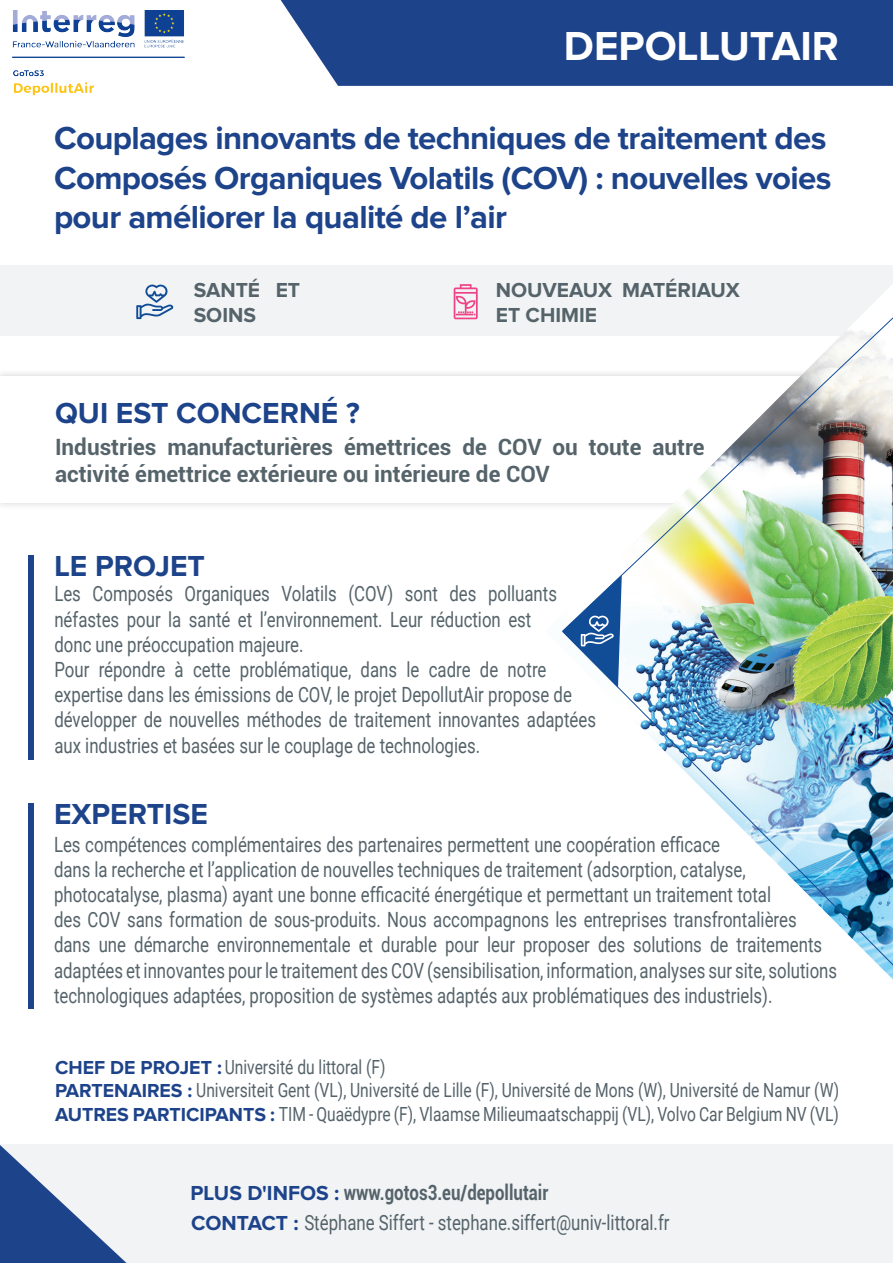
<style>
.page{position:relative;width:893px;height:1263px;background:#fff}
.page>*{position:absolute;margin:0;border:0;box-sizing:border-box;transform-origin:0 0}
.TXT_Titre{font:700 42px "Proxima Nova";color:#fff}
.TXT_Chapeau{font:700 33px/39.6px "Proxima Nova";letter-spacing:-.02em;color:#1d438a}
.TXT_Sous_titre{font:700 30px "Proxima Nova";color:#1d438a}
.TXT_Corps{font:700 22.5px/27px "Roboto";color:#55636a}
.TXT_Corps-2{font:21px/25.2px "Roboto";color:#55636a;scale:.8 1}
.TXT_Sous_titre-2{font:21px "Roboto";color:#55636a;scale:.8 1}
.TXT_Sous_titre-3{font:700 21px "Roboto";color:#55636a;scale:.8 1}
.TXT_Sous_titre-4{font:700 21px/25.2px "Proxima Nova";color:#55636a}
.TXT_Sous_titre-5{font:19.5px "Roboto";color:#55636a;scale:.8 1}
.s1{font-family:"Proxima Nova";font-weight:700;color:#1d438a}
.s2{font-family:"Proxima Nova";color:#1d438a}
</style>
<div class="page">
<div style="left:0;top:266px;width:893px;height:70px;background:#f1f3f5"></div>
<div style="left:0;top:369px;width:893px;height:142px;background:#231f20;opacity:.2"></div>
<div style="left:0;top:376px;width:893px;height:127px;background:#fff"></div>
<div style="left:281px;top:0;width:612px;height:86px;background:#1d438a"></div>
<div style="left:0;top:1145px;width:893px;height:118px;background:#f1f3f5"></div>
<svg style="left:0;top:1145px;width:126px;height:118px"></svg>
<div style="left:29px;top:555px;width:5px;height:204px;background:#1d438a"></div>
<div style="left:29px;top:803px;width:5px;height:206px;background:#1d438a"></div>
<img style="left:13px;top:11px;width:172px;height:85px">
<svg style="left:454px;top:284px;width:24px;height:35px"></svg>
<svg style="left:136px;top:284px;width:37px;height:35px"></svg>
<img style="left:561px;top:265px;width:332px;height:365px">
<img style="left:617px;top:630px;width:276px;height:350px">
<svg style="left:562px;top:575px;width:60px;height:112px"></svg>
<p class="TXT_Titre" style="left:564px;top:26px;width:277px">DEPOLLUTAIR</p>
<p class="TXT_Chapeau" style="left:54px;top:120px;width:779px">Couplages innovants de techniques de traitement des<br>Composés Organiques Volatils (COV) : nouvelles voies pour améliorer la qualité de l’air</p>
<p class="TXT_Sous_titre-4" style="left:194px;top:278px;width:108px">SANTÉ ET<br>SOINS</p>
<p class="TXT_Sous_titre-4" style="left:496px;top:278px;width:246px">NOUVEAUX MATÉRIAUX<br>ET CHIMIE</p>
<p class="TXT_Sous_titre" style="left:55px;top:400px;width:306px">QUI EST CONCERNÉ ?</p>
<p class="TXT_Corps" style="left:55px;top:432px;width:651px">Industries manufacturières émettrices de COV ou toute autre activité émettrice extérieure ou intérieure de COV</p>
<p class="TXT_Sous_titre" style="left:54px;top:552px;width:152px">LE PROJET</p>
<p class="TXT_Corps-2" style="left:54px;top:580px;width:630px">Les Composés Organiques Volatils (COV) sont des polluants néfastes pour la santé et l’environnement. Leur réduction est donc une préoccupation majeure.</p>
<p class="TXT_Corps-2" style="left:54px;top:656px;width:679px">Pour répondre à cette problématique, dans le cadre de notre expertise dans les émissions de COV, le projet DepollutAir propose de développer de nouvelles méthodes de traitement innovantes adaptées aux industries et basées sur le couplage de technologies.</p>
<p class="TXT_Sous_titre" style="left:54px;top:800px;width:155px">EXPERTISE</p>
<p class="TXT_Corps-2" style="left:54px;top:831px;width:980px">Les compétences complémentaires des partenaires permettent une coopération efficace<br>dans la recherche et l’application de nouvelles techniques de traitement (adsorption, catalyse, photocatalyse, plasma) ayant une bonne efficacité énergétique et permettant un traitement total<br>des COV sans formation de sous-produits. Nous accompagnons les entreprises transfrontalières dans une démarche environnementale et durable pour leur proposer des solutions de traitements adaptées et innovantes pour le traitement des COV (sensibilisation, information, analyses sur site, solutions technologiques adaptées, proposition de systèmes adaptés aux problématiques des industriels).</p>
<p class="TXT_Sous_titre-5" style="left:55px;top:1053px;width:415px"><span class="s1">CHEF DE PROJET :</span> Université du littoral (F)</p>
<p class="TXT_Sous_titre-5" style="left:55px;top:1076px;width:982px"><span class="s1">PARTENAIRES :</span> Universiteit Gent (VL), Université de Lille (F), Université de Mons (W), Université de Namur (W)</p>
<p class="TXT_Sous_titre-5" style="left:55px;top:1100px;width:981px"><span class="s1">AUTRES PARTICIPANTS :</span> TIM - Quaëdypre (F), Vlaamse Milieumaatschappij (VL), Volvo Car Belgium NV (VL)</p>
<p class="TXT_Sous_titre-3" style="left:190px;top:1178px;width:449px"><span class="s2">PLUS D'INFOS :</span> www.gotos3.eu/depollutair</p>
<p class="TXT_Sous_titre-2" style="left:191px;top:1208px;width:600px"><span class="s1">CONTACT :</span> Stéphane Siffert - stephane.siffert@univ-littoral.fr</p>
</div>
